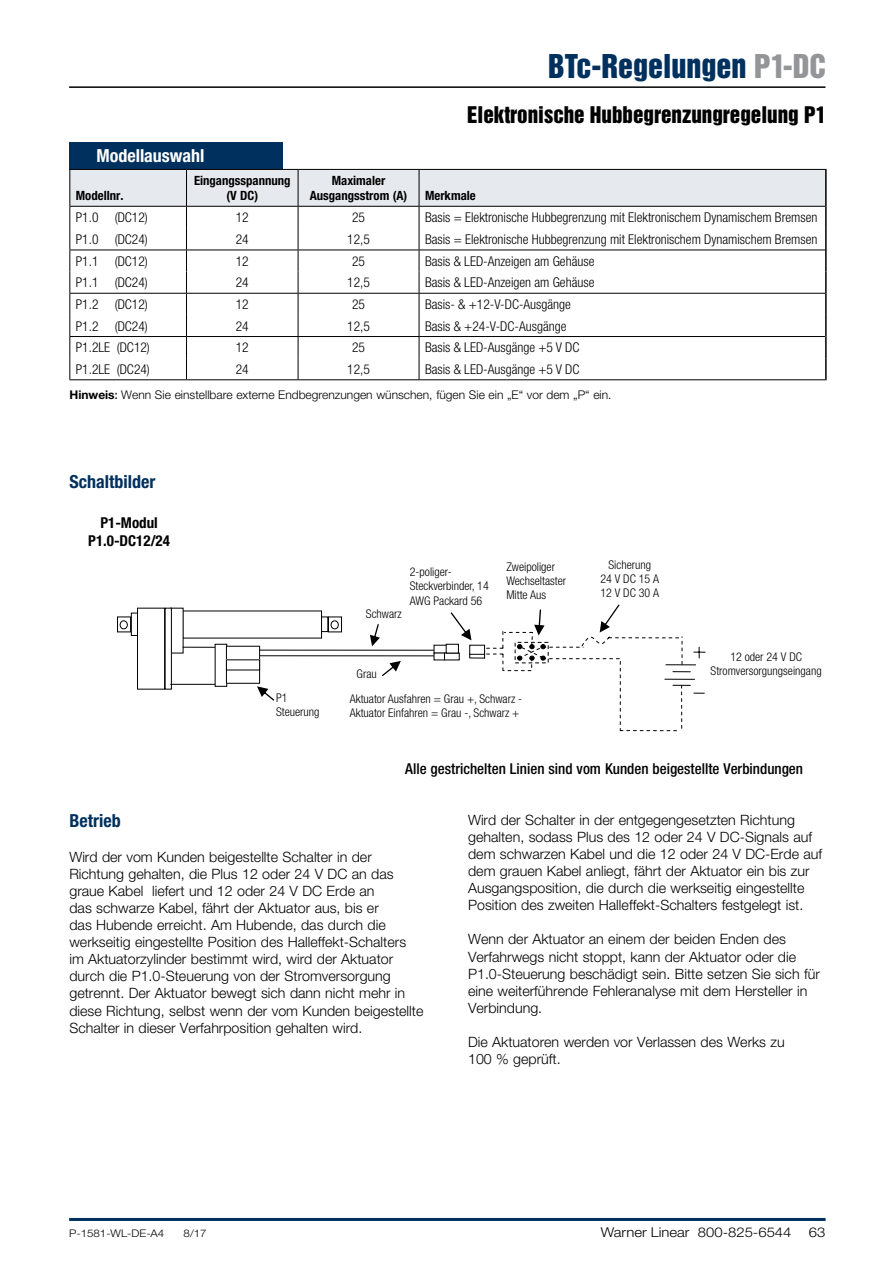
<style>
.page{position:relative;width:893px;height:1263px;background:#fff}
.page>*{position:absolute;margin:0;border:0;box-sizing:border-box;transform-origin:0 0}
.t1{font:30px "Helvetica Inserat LT Std";color:#00305e}
.t2{font:21px "Helvetica Inserat LT Std";color:#000}
.t3{font:700 condensed 18px "Helvetica Neue LT Std";color:#00305e}
.t4{font:700 condensed 18px "Helvetica Neue LT Std";color:#fff}
.t5{font:500 condensed 15px "Helvetica Neue LT Std";color:#000}
.t6{font:700 condensed 15px "Helvetica Neue LT Std";color:#000}
.t7{font:300 14.25px/17.1px "Helvetica Neue LT Std";color:#000}
.Graphic_Copy{font:300 condensed 13.5px "Helvetica Neue LT Std";color:#000}
.t8{font:300 13.5px "Helvetica Neue LT Std";color:#000;scale:1.1 1}
.Table_Desc{font:700 condensed 12.75px/15.8px "Helvetica Neue LT Std";color:#000;text-align:center}
.Graphic_Copy-2{font:300 condensed 12px/14.2px "Helvetica Neue LT Std";color:#000}
.t9{font:300 12px "Helvetica Neue LT Std";color:#000}
.t10{font:300 10.5px "Helvetica Neue LT Std";color:#000;scale:1.1 1}
.s1{color:#939598}
.s2{font-weight:700}
.s3{font-weight:500;font-stretch:condensed}
</style>
<div class="page">
<hr style="left:69px;top:1218px;width:757px;height:3px;background:#00305e">
<hr style="left:69px;top:86px;width:756px;height:2px;background:#000">
<div style="left:165px;top:608px;width:7px;height:82px;border:1px solid #010101"></div>
<div style="left:137px;top:608px;width:28px;height:82px;border:1px solid #010101"></div>
<div style="left:131px;top:613px;width:7px;height:23px;border:1px solid #010101"></div>
<div style="left:117px;top:616px;width:14px;height:16px;border:1px solid #010101"></div>
<svg style="left:119px;top:620px;width:99px;height:65px"></svg>
<div style="left:215px;top:644px;width:12px;height:42px;background:#fff"></div>
<div style="left:215px;top:644px;width:12px;height:43px;border:1px solid #010101"></div>
<div style="left:226px;top:646px;width:34px;height:38px;border:1px solid #010101"></div>
<svg style="left:330px;top:620px;width:9px;height:10px"></svg>
<div style="left:328px;top:616px;width:14px;height:16px;border:1px solid #010101"></div>
<div style="left:331px;top:621px;width:7px;height:8px;background:#fff;border-radius:50%"></div>
<div style="left:331px;top:620px;width:8px;height:9px;border:1px solid #010101;border-radius:50%"></div>
<div style="left:321px;top:616px;width:7px;height:16px;border:1px solid #010101"></div>
<hr style="left:260px;top:650px;width:174px;height:1px;background:#010101">
<hr style="left:260px;top:655px;width:176px;height:1px;background:#010101">
<svg style="left:257px;top:686px;width:17px;height:14px"></svg>
<div style="left:444px;top:652px;width:16px;height:8px;border:1px solid #010101"></div>
<div style="left:446px;top:644px;width:13px;height:9px;border:1px solid #010101"></div>
<svg style="left:451px;top:605px;width:254px;height:127px"></svg>
<svg style="left:370px;top:624px;width:10px;height:22px"></svg>
<svg style="left:382px;top:661px;width:19px;height:15px"></svg>
<div style="left:349px;top:692px;width:190px;height:38px;background:#fff"></div>
<div style="left:69px;top:142px;width:214px;height:27px;background:#00305e"></div>
<hr style="left:825px;top:170px;width:2px;height:36px;background:#000">
<hr style="left:825px;top:206px;width:2px;height:22px;background:#000">
<hr style="left:825px;top:228px;width:2px;height:22px;background:#000">
<hr style="left:825px;top:250px;width:2px;height:22px;background:#000">
<hr style="left:825px;top:272px;width:2px;height:21px;background:#000">
<hr style="left:825px;top:293px;width:2px;height:22px;background:#000">
<hr style="left:825px;top:315px;width:2px;height:21px;background:#000">
<hr style="left:825px;top:336px;width:2px;height:22px;background:#000">
<hr style="left:825px;top:358px;width:2px;height:21px;background:#000">
<hr style="left:419px;top:169px;width:408px;height:1px;background:#000">
<svg style="left:69px;top:169px;width:757px;height:210px"></svg>
<hr style="left:69px;top:379px;width:117px;height:1px;background:#000">
<hr style="left:186px;top:379px;width:112px;height:1px;background:#000">
<hr style="left:298px;top:379px;width:121px;height:1px;background:#000">
<hr style="left:419px;top:379px;width:408px;height:1px;background:#000">
<p class="t4" style="left:96px;top:145px;width:110px">Modellauswahl</p>
<p class="Table_Desc" style="left:76px;top:188px;width:49px">Modellnr.</p>
<p class="Table_Desc" style="left:194px;top:172px;width:98px">Eingangsspannung (V DC)</p>
<p class="Table_Desc" style="left:310px;top:172px;width:99px">Maximaler<br>Ausgangsstrom (A)</p>
<p class="t1" style="left:548px;top:48px;width:279px">BTc-Regelungen <span class="s1">P1-DC</span></p>
<p class="t2" style="left:467px;top:102px;width:361px">Elektronische Hubbegrenzungregelung P1</p>
<p class="Table_Desc" style="left:425px;top:188px;width:52px">Merkmale</p>
<p class="Graphic_Copy" style="left:76px;top:209px;width:74px">P1.0 (DC12)</p>
<p class="Graphic_Copy" style="left:236px;top:209px;width:14px">12</p>
<p class="Graphic_Copy" style="left:352px;top:209px;width:14px">25</p>
<p class="Graphic_Copy" style="left:425px;top:209px;width:394px">Basis = Elektronische Hubbegrenzung mit Elektronischem Dynamischem Bremsen</p>
<p class="Graphic_Copy" style="left:76px;top:231px;width:74px">P1.0 (DC24)</p>
<p class="Graphic_Copy" style="left:236px;top:231px;width:14px">24</p>
<p class="Graphic_Copy" style="left:347px;top:231px;width:24px">12,5</p>
<p class="Graphic_Copy" style="left:425px;top:231px;width:394px">Basis = Elektronische Hubbegrenzung mit Elektronischem Dynamischem Bremsen</p>
<p class="Graphic_Copy" style="left:76px;top:253px;width:74px">P1.1 (DC12)</p>
<p class="Graphic_Copy" style="left:236px;top:253px;width:14px">12</p>
<p class="Graphic_Copy" style="left:352px;top:253px;width:14px">25</p>
<p class="Graphic_Copy" style="left:425px;top:253px;width:171px">Basis &amp; LED-Anzeigen am Gehäuse</p>
<p class="Graphic_Copy" style="left:76px;top:275px;width:74px">P1.1 (DC24)</p>
<p class="Graphic_Copy" style="left:236px;top:275px;width:14px">24</p>
<p class="Graphic_Copy" style="left:347px;top:275px;width:24px">12,5</p>
<p class="Graphic_Copy" style="left:425px;top:275px;width:171px">Basis &amp; LED-Anzeigen am Gehäuse</p>
<p class="Graphic_Copy" style="left:76px;top:296px;width:74px">P1.2 (DC12)</p>
<p class="Graphic_Copy" style="left:236px;top:296px;width:14px">12</p>
<p class="Graphic_Copy" style="left:352px;top:296px;width:14px">25</p>
<p class="Graphic_Copy" style="left:425px;top:296px;width:147px">Basis- &amp; +12-V-DC-Ausgänge</p>
<p class="Graphic_Copy" style="left:76px;top:318px;width:74px">P1.2 (DC24)</p>
<p class="Graphic_Copy" style="left:236px;top:318px;width:14px">24</p>
<p class="Graphic_Copy" style="left:347px;top:318px;width:24px">12,5</p>
<p class="Graphic_Copy" style="left:425px;top:318px;width:143px">Basis &amp; +24-V-DC-Ausgänge</p>
<p class="Graphic_Copy" style="left:76px;top:340px;width:76px">P1.2LE (DC12)</p>
<p class="Graphic_Copy" style="left:236px;top:340px;width:14px">12</p>
<p class="Graphic_Copy" style="left:352px;top:340px;width:14px">25</p>
<p class="Graphic_Copy" style="left:425px;top:340px;width:156px">Basis &amp; LED-Ausgänge +5 V DC</p>
<p class="Graphic_Copy" style="left:76px;top:361px;width:76px">P1.2LE (DC24)</p>
<p class="Graphic_Copy" style="left:236px;top:361px;width:14px">24</p>
<p class="Graphic_Copy" style="left:347px;top:361px;width:24px">12,5</p>
<p class="Graphic_Copy" style="left:425px;top:361px;width:156px">Basis &amp; LED-Ausgänge +5 V DC</p>
<p class="t9" style="left:69px;top:387px;width:544px"><span class="s2">Hinweis</span><span class="s3">:</span> Wenn Sie einstellbare externe Endbegrenzungen wünschen, fügen Sie ein „E“ vor dem „P“ ein.</p>
<p class="t3" style="left:69px;top:470px;width:87px">Schaltbilder</p>
<p class="t6" style="left:100px;top:513px;width:59px">P1-Modul</p>
<p class="t6" style="left:88px;top:531px;width:83px">P1.0-DC12/24</p>
<p class="Graphic_Copy-2" style="left:276px;top:690px;width:13px">P1</p>
<p class="Graphic_Copy-2" style="left:276px;top:705px;width:45px">Steuerung</p>
<p class="Graphic_Copy-2" style="left:366px;top:607px;width:37px">Schwarz</p>
<p class="Graphic_Copy-2" style="left:410px;top:565px;width:81px">2-poliger-<br>Steckverbinder, 14<br>AWG Packard 56</p>
<p class="Graphic_Copy-2" style="left:506px;top:559px;width:61px">Zweipoliger<br>Wechseltaster<br>Mitte Aus</p>
<p class="Graphic_Copy-2" style="left:600px;top:557px;width:60px;text-align:center">Sicherung<br>24 V DC 15 A<br>12 V DC 30 A</p>
<p class="Graphic_Copy-2" style="left:357px;top:666px;width:22px">Grau</p>
<p class="Graphic_Copy-2" style="left:350px;top:691px;width:174px">Aktuator Ausfahren = Grau +, Schwarz -</p>
<p class="Graphic_Copy-2" style="left:350px;top:705px;width:171px">Aktuator Einfahren = Grau -, Schwarz +</p>
<p class="Graphic_Copy-2" style="left:730px;top:649px;width:73px">12 oder 24 V DC</p>
<p class="Graphic_Copy-2" style="left:711px;top:663px;width:113px">Stromversorgungseingang</p>
<p class="t5" style="left:405px;top:760px;width:399px">Alle gestrichelten Linien sind vom Kunden beigestellte Verbindungen</p>
<p class="t3" style="left:69px;top:810px;width:53px">Betrieb</p>
<p class="t7" style="left:69px;top:848px;width:356px">Wird der vom Kunden beigestellte Schalter in der Richtung gehalten, die Plus 12 oder 24 V DC an das graue Kabel liefert und 12 oder 24 V DC Erde an<br>das schwarze Kabel, fährt der Aktuator aus, bis er<br>das Hubende erreicht. Am Hubende, das durch die werkseitig eingestellte Position des Halleffekt-Schalters im Aktuatorzylinder bestimmt wird, wird der Aktuator durch die P1.0-Steuerung von der Stromversorgung getrennt. Der Aktuator bewegt sich dann nicht mehr in diese Richtung, selbst wenn der vom Kunden beigestellte Schalter in dieser Verfahrposition gehalten wird.</p>
<p class="t7" style="left:468px;top:811px;width:356px">Wird der Schalter in der entgegengesetzten Richtung gehalten, sodass Plus des 12 oder 24 V DC-Signals auf dem schwarzen Kabel und die 12 oder 24 V DC-Erde auf dem grauen Kabel anliegt, fährt der Aktuator ein bis zur Ausgangsposition, die durch die werkseitig eingestellte Position des zweiten Halleffekt-Schalters festgelegt ist.</p>
<p class="t7" style="left:468px;top:930px;width:353px">Wenn der Aktuator an einem der beiden Enden des Verfahrwegs nicht stoppt, kann der Aktuator oder die P1.0-Steuerung beschädigt sein. Bitte setzen Sie sich für eine weiterführende Fehleranalyse mit dem Hersteller in Verbindung.</p>
<p class="t7" style="left:468px;top:1033px;width:318px">Die Aktuatoren werden vor Verlassen des Werks zu<br>100 % geprüft.</p>
<p class="t10" style="left:69px;top:1226px;width:88px">P-1581-WL-DE-A4</p>
<p class="t10" style="left:184px;top:1226px;width:23px">8/17</p>
<p class="t8" style="left:601px;top:1224px;width:175px">Warner Linear 800-825-6544</p>
<p class="t8" style="left:809px;top:1224px;width:17px">63</p>
</div>
